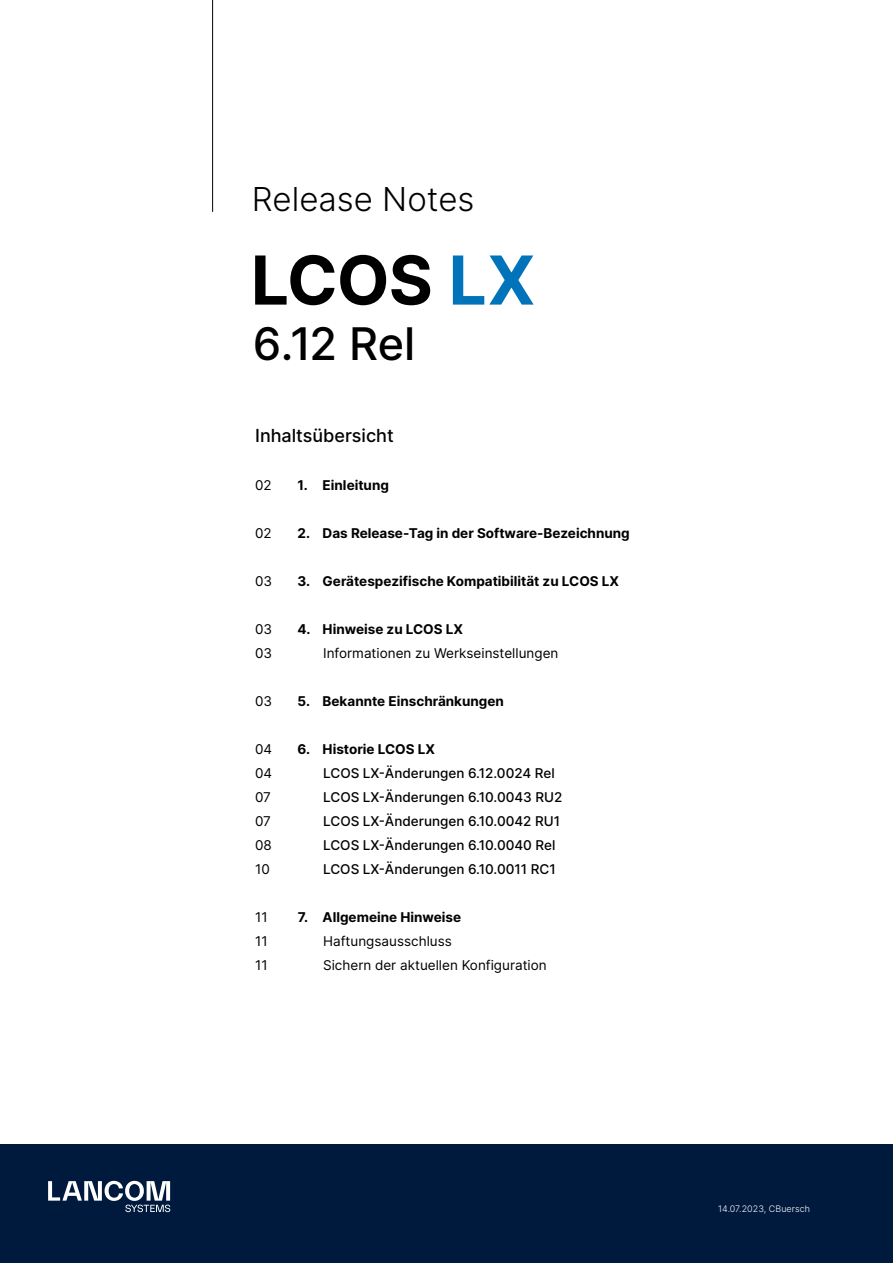
<style>
.page{position:relative;width:893px;height:1263px;background:#fff}
.page>*{position:absolute;margin:0;border:0;box-sizing:border-box;transform-origin:0 0}
.t1{font:700 67.5px "Inter";letter-spacing:-.015em;color:#000}
.t2{font:500 45px "Inter";color:#000}
.t3{font:300 33px "Inter";color:#000}
.t4{font:500 18px "Inter";color:#000}
.t5{font:700 13.5px "Inter";color:#000}
.t6{font:500 13.5px "Inter";color:#000}
.t7{font:13.5px "Inter";color:#000}
.t8{font:300 9px "Inter";letter-spacing:.005em;color:#fff}
.s1{color:#0073ba}
</style>
<div class="page">
<div style="left:0;top:1144px;width:893px;height:119px;background:#001a3e"></div>
<hr style="left:212px;top:0;width:1px;height:212px;background:#000">
<svg style="left:48px;top:1181px;width:122px;height:31px"></svg>
<h3 class="t3" style="left:252px;top:175px;width:224px">Release Notes</h3>
<h1 class="t1" style="left:251px;top:229px;width:286px">LCOS <span class="s1">LX</span></h1>
<h2 class="t2" style="left:253px;top:310px;width:164px">6.12 Rel</h2>
<h3 class="t4" style="left:255px;top:423px;width:140px">Inhaltsübersicht</h3>
<p class="t7" style="left:255px;top:476px;width:18px">02</p>
<p class="t5" style="left:298px;top:475px;width:93px">1. Einleitung</p>
<p class="t7" style="left:255px;top:524px;width:18px">02</p>
<p class="t5" style="left:298px;top:523px;width:334px">2. Das Release-Tag in der Software-Bezeichnung</p>
<p class="t7" style="left:255px;top:572px;width:19px">03</p>
<p class="t5" style="left:298px;top:571px;width:323px">3. Gerätespezifische Kompatibilität zu LCOS LX</p>
<p class="t7" style="left:255px;top:620px;width:19px">03</p>
<p class="t5" style="left:298px;top:619px;width:167px">4. Hinweise zu LCOS LX</p>
<p class="t7" style="left:255px;top:644px;width:19px">03</p>
<p class="t7" style="left:323px;top:644px;width:237px">Informationen zu Werkseinstellungen</p>
<p class="t7" style="left:255px;top:692px;width:19px">03</p>
<p class="t5" style="left:298px;top:691px;width:208px">5. Bekannte Einschränkungen</p>
<p class="t7" style="left:255px;top:740px;width:19px">04</p>
<p class="t5" style="left:298px;top:739px;width:139px">6. Historie LCOS LX</p>
<p class="t7" style="left:255px;top:764px;width:19px">04</p>
<p class="t6" style="left:323px;top:764px;width:233px">LCOS LX-Änderungen 6.12.0024 Rel</p>
<p class="t7" style="left:255px;top:788px;width:17px">07</p>
<p class="t6" style="left:323px;top:788px;width:241px">LCOS LX-Änderungen 6.10.0043 RU2</p>
<p class="t7" style="left:255px;top:812px;width:17px">07</p>
<p class="t6" style="left:323px;top:812px;width:239px">LCOS LX-Änderungen 6.10.0042 RU1</p>
<p class="t7" style="left:255px;top:836px;width:18px">08</p>
<p class="t6" style="left:323px;top:836px;width:234px">LCOS LX-Änderungen 6.10.0040 Rel</p>
<p class="t7" style="left:255px;top:860px;width:16px">10</p>
<p class="t6" style="left:323px;top:860px;width:234px">LCOS LX-Änderungen 6.10.0011 RC1</p>
<p class="t7" style="left:255px;top:908px;width:14px">11</p>
<p class="t5" style="left:298px;top:907px;width:165px">7. Allgemeine Hinweise</p>
<p class="t7" style="left:255px;top:932px;width:14px">11</p>
<p class="t7" style="left:323px;top:932px;width:130px">Haftungsausschluss</p>
<p class="t7" style="left:255px;top:956px;width:14px">11</p>
<p class="t7" style="left:323px;top:956px;width:225px">Sichern der aktuellen Konfiguration</p>
<p class="t8" style="left:718px;top:1202px;width:93px">14.07.2023, CBuersch</p>
</div>
